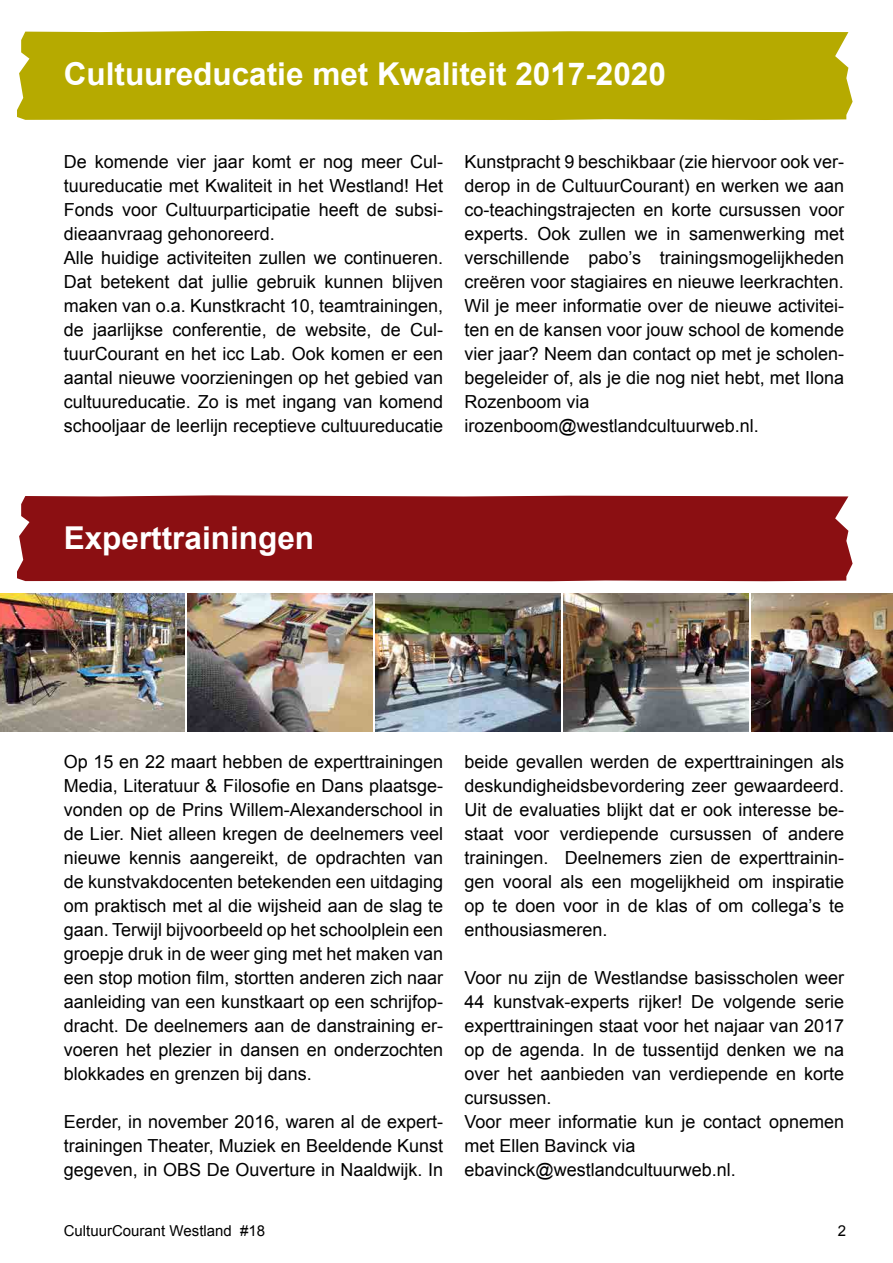
<style>
.page{position:relative;width:893px;height:1263px;background:#fff}
.page>*{position:absolute;margin:0;border:0;box-sizing:border-box;transform-origin:0 0}
.t1{font:700 31.5px "Arial";color:#fff}
.t2{font:18px/24px "Arial";color:#000}
.t3{font:15px "Arial";color:#000}
</style>
<div class="page">
<div style="left:17px;top:31px;width:836px;height:89px;background:#b6aa00"></div>
<div style="left:17px;top:495px;width:836px;height:86px;background:#8b0f12"></div>
<img style="left:0;top:594px;width:185px;height:137px">
<img style="left:187px;top:594px;width:185px;height:137px">
<img style="left:376px;top:594px;width:185px;height:137px">
<img style="left:564px;top:594px;width:185px;height:137px">
<img style="left:751px;top:594px;width:142px;height:137px">
<h1 class="t1" style="left:64px;top:53px;width:604px">Cultuureducatie met Kwaliteit 2017-2020</h1>
<p class="t2" style="left:64px;top:150px;width:381px">De komende vier jaar komt er nog meer Cul&shy;tuureducatie met Kwaliteit in het Westland! Het Fonds voor Cultuurparticipatie heeft de subsi&shy;dieaanvraag gehonoreerd.<br>Alle huidige activiteiten zullen we continueren.<br>Dat betekent dat jullie gebruik kunnen blijven maken van o.a. Kunstkracht 10, teamtrainingen, de jaarlijkse conferentie, de website, de Cul&shy;tuurCourant en het icc Lab. Ook komen er een aantal nieuwe voorzieningen op het gebied van cultuureducatie. Zo is met ingang van komend schooljaar de leerlijn receptieve cultuureducatie</p>
<p class="t2" style="left:465px;top:150px;width:381px">Kunstpracht 9 beschikbaar (zie hiervoor ook ver&shy;derop in de CultuurCourant) en werken we aan co-teachingstrajecten en korte cursussen voor experts. Ook zullen we in samenwerking met verschillende pabo’s trainingsmogelijkheden creëren voor stagiaires en nieuwe leerkrachten.<br>Wil je meer informatie over de nieuwe activitei&shy;ten en de kansen voor jouw school de komende vier jaar? Neem dan contact op met je scholen&shy;begeleider of, als je die nog niet hebt, met Ilona Rozenboom via irozenboom@westlandcultuurweb.nl.</p>
<h1 class="t1" style="left:64px;top:517px;width:252px">Experttrainingen</h1>
<p class="t2" style="left:64px;top:750px;width:381px;text-align:justify">Op 15 en 22 maart hebben de experttrainingen Media, Literatuur &amp; Filosofie en Dans plaatsge&shy;vonden op de Prins Willem-Alexanderschool in de Lier. Niet alleen kregen de deelnemers veel nieuwe kennis aangereikt, de opdrachten van de kunstvakdocenten betekenden een uitdaging om praktisch met al die wijsheid aan de slag te gaan. Terwijl bijvoorbeeld op het schoolplein een groepje druk in de weer ging met het maken van een stop motion film, stortten anderen zich naar aanleiding van een kunstkaart op een schrijfop&shy;dracht. De deelnemers aan de danstraining er&shy;voeren het plezier in dansen en onderzochten blokkades en grenzen bij dans.</p>
<p class="t2" style="left:64px;top:1110px;width:381px;text-align:justify">Eerder, in november 2016, waren al de expert&shy;trainingen Theater, Muziek en Beeldende Kunst gegeven, in OBS De Ouverture in Naaldwijk. In</p>
<p class="t2" style="left:465px;top:750px;width:381px;text-align:justify">beide gevallen werden de experttrainingen als deskundigheidsbevordering zeer gewaardeerd.<br>Uit de evaluaties blijkt dat er ook interesse be&shy;staat voor verdiepende cursussen of andere trainingen. Deelnemers zien de experttrainin&shy;gen vooral als een mogelijkheid om inspiratie op te doen voor in de klas of om collega’s te enthousiasmeren.</p>
<p class="t2" style="left:465px;top:966px;width:381px">Voor nu zijn de Westlandse basisscholen weer 44 kunstvak-experts rijker! De volgende serie experttrainingen staat voor het najaar van 2017 op de agenda. In de tussentijd denken we na over het aanbieden van verdiepende en korte cursussen.<br>Voor meer informatie kun je contact opnemen met Ellen Bavinck via ebavinck@westlandcultuurweb.nl.</p>
<p class="t3" style="left:64px;top:1220px;width:203px">CultuurCourant Westland #18</p>
<p class="t3" style="left:838px;top:1220px;width:10px">2</p>
</div>
